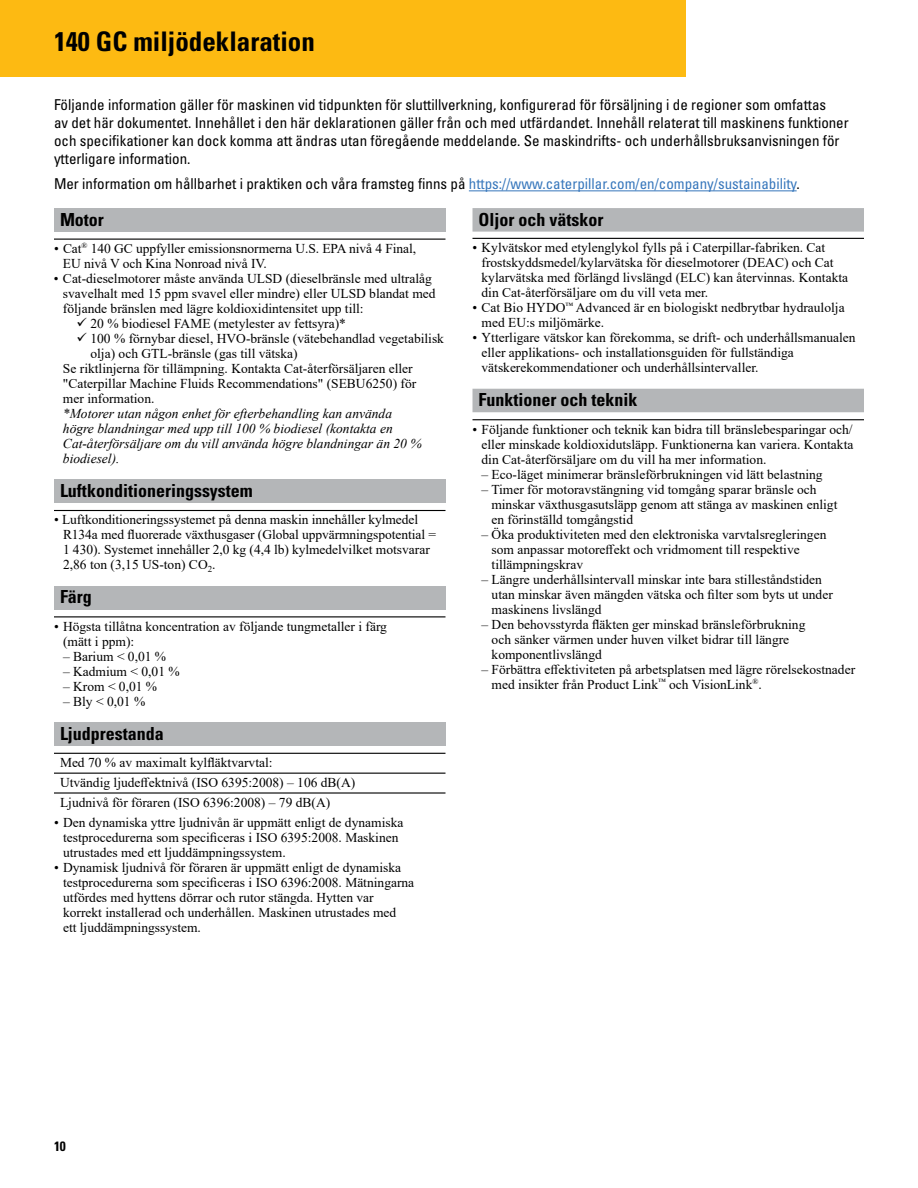
<style>
.page{position:relative;width:918px;height:1188px;background:#fff}
.page>*{position:absolute;margin:0;border:0;box-sizing:border-box;transform-origin:0 0}
.t1{font:700 condensed 27px "Univers LT Std";color:#000}
.t2{font:700 condensed 18px "Univers LT Std";color:#000}
.t3{font:condensed 15px/18px "Univers LT Std";color:#000}
.t4{font:13.5px/15px "Times New Roman";color:#000}
.t5{font:italic 13.5px/15px "Times New Roman";color:#000}
.t6{font:700 condensed 13.5px "Univers LT Std";color:#000}
.s1{color:#3777bc}
</style>
<div class="page">
<div style="left:0;top:0;width:686px;height:76px;background:#fdba12"></div>
<div style="left:54px;top:208px;width:392px;height:24px;background:#b4b6b8"></div>
<hr style="left:54px;top:239px;width:392px;height:1px;background:#000">
<div style="left:54px;top:479px;width:392px;height:24px;background:#b4b6b8"></div>
<hr style="left:54px;top:510px;width:392px;height:1px;background:#000">
<div style="left:54px;top:586px;width:392px;height:23px;background:#b4b6b8"></div>
<hr style="left:54px;top:616px;width:392px;height:1px;background:#000">
<div style="left:54px;top:722px;width:392px;height:24px;background:#b4b6b8"></div>
<hr style="left:54px;top:753px;width:392px;height:1px;background:#000">
<hr style="left:54px;top:773px;width:392px;height:1px;background:#000">
<hr style="left:54px;top:792px;width:392px;height:2px;background:#000">
<svg style="left:472px;top:208px;width:392px;height:204px"></svg>
<hr style="left:472px;top:419px;width:392px;height:1px;background:#000">
<hr style="left:472px;top:238px;width:392px;height:1px;background:#000">
<hr style="left:469px;top:190px;width:328px;height:1px;background:#3777bc">
<h1 class="t1" style="left:54px;top:25px;width:262px">140 GC miljödeklaration</h1>
<p class="t3" style="left:54px;top:95px;width:796px">Följande information gäller för maskinen vid tidpunkten för sluttillverkning, konfigurerad för försäljning i de regioner som omfattas<br>av det här dokumentet. Innehållet i den här deklarationen gäller från och med utfärdandet. Innehåll relaterat till maskinens funktioner och specifikationer kan dock komma att ändras utan föregående meddelande. Se maskindrifts- och underhållsbruksanvisningen för ytterligare information.</p>
<p class="t3" style="left:54px;top:175px;width:746px">Mer information om hållbarhet i praktiken och våra framsteg finns på <span class="s1">https://www.caterpillar.com/en/company/sustainability</span>.</p>
<h2 class="t2" style="left:60px;top:208px;width:45px">Motor</h2>
<p class="t4" style="left:63px;top:241px;width:355px;text-indent:-9px">• Cat<sup>®</sup> 140 GC uppfyller emissionsnormerna U.S. EPA nivå 4 Final,<br>EU nivå V och Kina Nonroad nivå IV.</p>
<p class="t4" style="left:63px;top:271px;width:374px;text-indent:-9px">• Cat-dieselmotorer måste använda ULSD (dieselbränsle med ultralåg svavelhalt med 15 ppm svavel eller mindre) eller ULSD blandat med följande bränslen med lägre koldioxidintensitet upp till:</p>
<p class="t4" style="left:76px;top:316px;width:271px">✓ 20 % biodiesel FAME (metylester av fettsyra)*</p>
<p class="t4" style="left:76px;top:331px;width:369px">✓ 100 % förnybar diesel, HVO-bränsle (vätebehandlad vegetabilisk</p>
<p class="t4" style="left:90px;top:346px;width:209px">olja) och GTL-bränsle (gas till vätska)</p>
<p class="t4" style="left:63px;top:361px;width:351px">Se riktlinjerna för tillämpning. Kontakta Cat-återförsäljaren eller</p>
<p class="t4" style="left:63px;top:376px;width:355px">"Caterpillar Machine Fluids Recommendations" (SEBU6250) för</p>
<p class="t4" style="left:63px;top:391px;width:93px">mer information.</p>
<p class="t5" style="left:63px;top:406px;width:360px">*Motorer utan någon enhet för efterbehandling kan använda högre blandningar med upp till 100 % biodiesel (kontakta en Cat-återförsäljare om du vill använda högre blandningar än 20 % biodiesel).</p>
<h2 class="t2" style="left:60px;top:480px;width:194px">Luftkonditioneringssystem</h2>
<p class="t4" style="left:63px;top:512px;width:375px;text-indent:-9px">• Luftkonditioneringssystemet på denna maskin innehåller kylmedel R134a med fluorerade växthusgaser (Global uppvärmningspotential = 1 430). Systemet innehåller 2,0 kg (4,4 lb) kylmedelvilket motsvarar 2,86 ton (3,15 US-ton) CO<sub>2</sub>.</p>
<h2 class="t2" style="left:60px;top:586px;width:33px">Färg</h2>
<p class="t4" style="left:63px;top:618px;width:326px;text-indent:-9px">• Högsta tillåtna koncentration av följande tungmetaller i färg (mätt i ppm):</p>
<p class="t4" style="left:63px;top:648px;width:105px">– Barium &lt; 0,01 %</p>
<p class="t4" style="left:63px;top:663px;width:118px">– Kadmium &lt; 0,01 %</p>
<p class="t4" style="left:63px;top:678px;width:96px">– Krom &lt; 0,01 %</p>
<p class="t4" style="left:63px;top:693px;width:84px">– Bly &lt; 0,01 %</p>
<h2 class="t2" style="left:60px;top:722px;width:105px">Ljudprestanda</h2>
<p class="t4" style="left:60px;top:752px;width:297px;line-height:19.8px">Med 70 % av maximalt kylfläktvarvtal:<br>Utvändig ljudeffektnivå (ISO 6395:2008) – 106 dB(A)<br>Ljudnivå för föraren (ISO 6396:2008) – 79 dB(A)</p>
<p class="t4" style="left:63px;top:814px;width:342px;text-indent:-9px">• Den dynamiska yttre ljudnivån är uppmätt enligt de dynamiska testprocedurerna som specificeras i ISO 6395:2008. Maskinen utrustades med ett ljuddämpningssystem.</p>
<p class="t4" style="left:63px;top:859px;width:353px;text-indent:-9px">• Dynamisk ljudnivå för föraren är uppmätt enligt de dynamiska testprocedurerna som specificeras i ISO 6396:2008. Mätningarna utfördes med hyttens dörrar och rutor stängda. Hytten var korrekt installerad och underhållen. Maskinen utrustades med<br>ett ljuddämpningssystem.</p>
<h2 class="t2" style="left:478px;top:208px;width:126px">Oljor och vätskor</h2>
<p class="t4" style="left:482px;top:240px;width:368px;text-indent:-9px">• Kylvätskor med etylenglykol fylls på i Caterpillar-fabriken. Cat frostskyddsmedel/kylarvätska för dieselmotorer (DEAC) och Cat kylarvätska med förlängd livslängd (ELC) kan återvinnas. Kontakta din Cat-återförsäljare om du vill veta mer.</p>
<p class="t4" style="left:482px;top:300px;width:365px;text-indent:-9px">• Cat Bio HYDO<sup>™</sup> Advanced är en biologiskt nedbrytbar hydraulolja med EU:s miljömärke.</p>
<p class="t4" style="left:482px;top:330px;width:376px;text-indent:-9px">• Ytterligare vätskor kan förekomma, se drift- och underhållsmanualen eller applikations- och installationsguiden för fullständiga vätskerekommendationer och underhållsintervaller.</p>
<h2 class="t2" style="left:478px;top:389px;width:160px">Funktioner och teknik</h2>
<p class="t4" style="left:482px;top:421px;width:373px;text-align:justify;text-indent:-9px">• Följande funktioner och teknik kan bidra till bränslebesparingar och/ eller minskade koldioxidutsläpp. Funktionerna kan variera. Kontakta din Cat-återförsäljare om du vill ha mer information.</p>
<p class="t4" style="left:482px;top:466px;width:343px">– Eco-läget minimerar bränsleförbrukningen vid lätt belastning</p>
<p class="t4" style="left:491px;top:481px;width:348px;text-indent:-10px">– Timer för motoravstängning vid tomgång sparar bränsle och minskar växthusgasutsläpp genom att stänga av maskinen enligt en förinställd tomgångstid</p>
<p class="t4" style="left:492px;top:526px;width:336px;text-indent:-10px">– Öka produktiviteten med den elektroniska varvtalsregleringen som anpassar motoreffekt och vridmoment till respektive tillämpningskrav</p>
<p class="t4" style="left:492px;top:571px;width:343px;text-indent:-10px">– Längre underhållsintervall minskar inte bara stilleståndstiden utan minskar även mängden vätska och filter som byts ut under maskinens livslängd</p>
<p class="t4" style="left:492px;top:616px;width:315px;text-indent:-10px">– Den behovsstyrda fläkten ger minskad bränsleförbrukning och sänker värmen under huven vilket bidrar till längre komponentlivslängd</p>
<p class="t4" style="left:492px;top:661px;width:365px;text-indent:-10px">– Förbättra effektiviteten på arbetsplatsen med lägre rörelsekostnader med insikter från Product Link<sup>™</sup> och VisionLink<sup>®</sup>.</p>
<p class="t6" style="left:54px;top:1138px;width:13px">10</p>
</div>
